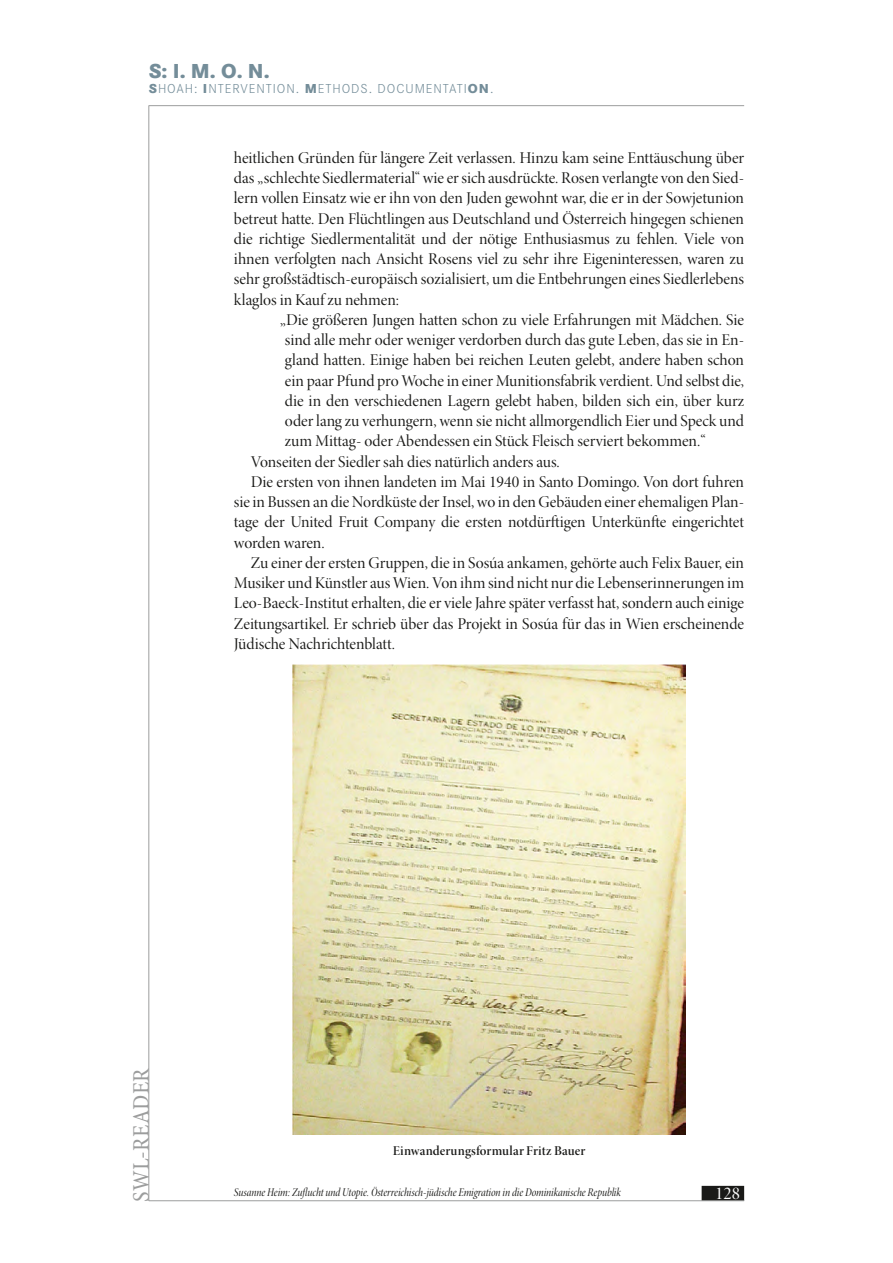
<style>
.page{position:relative;width:893px;height:1263px;background:#fff}
.page>*{position:absolute;margin:0;border:0;box-sizing:border-box;transform-origin:0 0}
.t1{font:condensed 24px "Minion Pro";letter-spacing:.01em;color:#9c9d9d}
.t2{font:800 21px "Corporate S";color:#748d99}
.t3{font:18px "Minion Pro Disp";color:#fff}
.t4{font:16.5px/20.2px "Minion Pro Disp";letter-spacing:-.005em;color:#1a1a18;text-align:justify}
.t5{font:300 13.5px "Corporate S";letter-spacing:.07em;color:#748d99}
.t6{font:13.5px "Minion Pro Semibold Disp";letter-spacing:.005em;color:#1a1a18}
.t7{font:12px "Minion Pro Cn It Disp";color:#1a1a18}
.s1{font-weight:800}
</style>
<div class="page">
<div style="left:702px;top:1186px;width:42px;height:15px;background:#1a1a18"></div>
<hr style="left:149px;top:1200px;width:595px;height:1px;background:#9c9d9d">
<hr style="left:149px;top:105px;width:595px;height:1px;background:#9c9d9d">
<hr style="left:149px;top:105px;width:1px;height:1096px;background:#9c9d9d">
<img style="left:292px;top:664px;width:394px;height:470px">
<p class="t2" style="left:149px;top:58px;width:122px">S: I. M. O. N.</p>
<p class="t5" style="left:149px;top:81px;width:346px"><span class="s1">S</span>HOAH: <span class="s1">I</span>NTERVENTION. <span class="s1">M</span>ETHODS. DOCUMENTATI<span class="s1">ON</span>.</p>
<p class="t4" style="left:234px;top:148px;width:512px">heitlichen Gründen für längere Zeit verlassen. Hinzu kam seine Enttäuschung über das „schlechte Siedlermaterial“ wie er sich ausdrückte. Rosen verlangte von den Sied&shy;lern vollen Einsatz wie er ihn von den Juden gewohnt war, die er in der Sowjetunion betreut hatte. Den Flüchtlingen aus Deutschland und Österreich hingegen schienen die richtige Siedlermentalität und der nötige Enthusiasmus zu fehlen. Viele von ihnen verfolgten nach Ansicht Rosens viel zu sehr ihre Eigeninteressen, waren zu sehr großstädtisch-europäisch sozialisiert, um die Entbehrungen eines Siedlerlebens klaglos in Kauf zu nehmen:</p>
<p class="t4" style="left:280px;top:310px;width:466px">„Die größeren Jungen hatten schon zu viele Erfahrungen mit Mädchen. Sie</p>
<p class="t4" style="left:285px;top:330px;width:461px">sind alle mehr oder weniger verdorben durch das gute Leben, das sie in En-</p>
<p class="t4" style="left:285px;top:350px;width:461px">gland hatten. Einige haben bei reichen Leuten gelebt, andere haben schon</p>
<p class="t4" style="left:285px;top:371px;width:461px">ein paar Pfund pro Woche in einer Munitionsfabrik verdient. Und selbst die,</p>
<p class="t4" style="left:285px;top:391px;width:461px">die in den verschiedenen Lagern gelebt haben, bilden sich ein, über kurz</p>
<p class="t4" style="left:285px;top:411px;width:461px">oder lang zu verhungern, wenn sie nicht allmorgendlich Eier und Speck und</p>
<p class="t4" style="left:285px;top:431px;width:422px">zum Mittag- oder Abendessen ein Stück Fleisch serviert bekommen.“</p>
<p class="t4" style="left:251px;top:452px;width:310px">Vonseiten der Siedler sah dies natürlich anders aus.</p>
<p class="t4" style="left:251px;top:472px;width:495px">Die ersten von ihnen landeten im Mai 1940 in Santo Domingo. Von dort fuhren</p>
<p class="t4" style="left:234px;top:492px;width:512px">sie in Bussen an die Nordküste der Insel, wo in den Gebäuden einer ehemaligen Plan-</p>
<p class="t4" style="left:234px;top:512px;width:512px">tage der United Fruit Company die ersten notdürftigen Unterkünfte eingerichtet</p>
<p class="t4" style="left:234px;top:533px;width:92px">worden waren.</p>
<p class="t4" style="left:251px;top:553px;width:495px">Zu einer der ersten Gruppen, die in Sosúa ankamen, gehörte auch Felix Bauer, ein</p>
<p class="t4" style="left:234px;top:573px;width:512px">Musiker und Künstler aus Wien. Von ihm sind nicht nur die Lebenserinnerungen im</p>
<p class="t4" style="left:234px;top:593px;width:512px">Leo-Baeck-Institut erhalten, die er viele Jahre später verfasst hat, sondern auch einige</p>
<p class="t4" style="left:234px;top:614px;width:512px">Zeitungsartikel. Er schrieb über das Projekt in Sosúa für das in Wien erscheinende</p>
<p class="t4" style="left:234px;top:634px;width:163px">Jüdische Nachrichtenblatt.</p>
<h1 class="t1" style="left:127px;top:1202px;width:135px;rotate:-90deg">SWL-READER</h1>
<p class="t6" style="left:393px;top:1143px;width:194px">Einwanderungsformular Fritz Bauer</p>
<p class="t7" style="left:234px;top:1185px;width:389px">Susanne Heim: Zuflucht und Utopie. Österreichisch-jüdische Emigration in die Dominikanische Republik</p>
<p class="t3" style="left:715px;top:1182px;width:26px">128</p>
</div>
